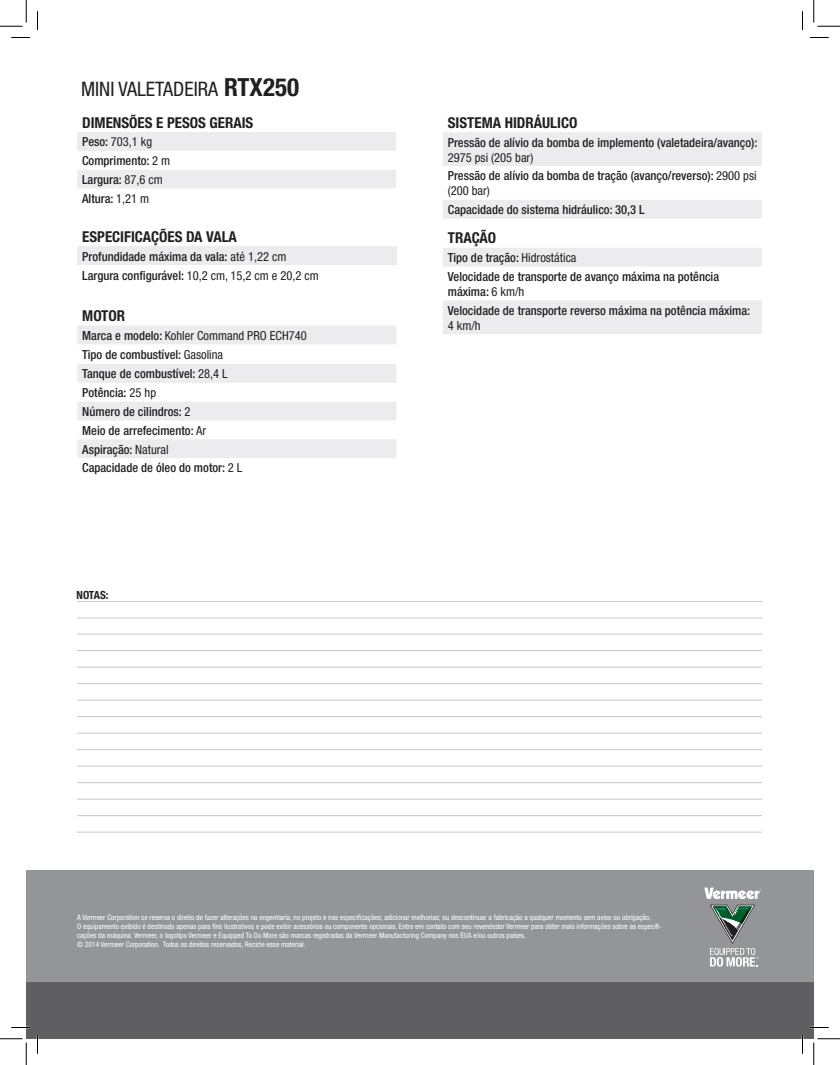
<style>
.page{position:relative;width:840px;height:1065px;background:#fff}
.page>*{position:absolute;margin:0;border:0;box-sizing:border-box;transform-origin:0 0}
.t1{font:condensed 20px "Helvetica Neue LT Std";color:#231f20}
.t2{font:700 condensed 15px "Helvetica Neue LT Std";color:#231f20}
.t3{font:500 condensed 12.5px/15px "Helvetica Neue LT Std";color:#231f20}
.t4{font:condensed 12.5px "Helvetica Neue LT Std";color:#231f20}
.t5{font:700 condensed 11.25px "Helvetica Neue LT Std";letter-spacing:-.01em;color:#231f20}
.t6{font:condensed 7.5px/9px "Helvetica Neue LT Std";color:#fff}
.s1{font-weight:700;font-size:25px}
.s2{font-weight:500}
.s3{font-weight:400}
</style>
<div class="page">
<div style="left:26px;top:870px;width:788px;height:125px;background:#939598"></div>
<svg style="left:710px;top:905px;width:49px;height:62px"></svg>
<svg style="left:704px;top:888px;width:57px;height:11px"></svg>
<div style="left:26px;top:983px;width:788px;height:56px;background:#5f5f62"></div>
<svg style="left:443px;top:132px;width:319px;height:87px"></svg>
<svg style="left:443px;top:248px;width:319px;height:86px"></svg>
<hr style="left:77px;top:634px;width:685px;height:1px;background:#c5c6c8">
<hr style="left:77px;top:650px;width:685px;height:1px;background:#c5c6c8">
<hr style="left:77px;top:667px;width:685px;height:1px;background:#c5c6c8">
<hr style="left:77px;top:683px;width:685px;height:1px;background:#c5c6c8">
<hr style="left:77px;top:700px;width:685px;height:1px;background:#c5c6c8">
<hr style="left:77px;top:716px;width:685px;height:1px;background:#c5c6c8">
<hr style="left:77px;top:733px;width:685px;height:1px;background:#c5c6c8">
<hr style="left:77px;top:749px;width:685px;height:1px;background:#c5c6c8">
<hr style="left:77px;top:766px;width:685px;height:1px;background:#c5c6c8">
<hr style="left:77px;top:782px;width:685px;height:1px;background:#c5c6c8">
<hr style="left:77px;top:799px;width:685px;height:1px;background:#c5c6c8">
<hr style="left:77px;top:815px;width:685px;height:1px;background:#c5c6c8">
<hr style="left:77px;top:832px;width:685px;height:1px;background:#c5c6c8">
<hr style="left:77px;top:601px;width:685px;height:1px;background:#c5c6c8">
<hr style="left:77px;top:618px;width:685px;height:1px;background:#c5c6c8">
<svg style="left:77px;top:132px;width:319px;height:57px"></svg>
<div style="left:77px;top:246px;width:319px;height:19px;background:#ececee"></div>
<svg style="left:77px;top:326px;width:319px;height:132px;fill:#ececee"></svg>
<svg style="left:11px;top:37px;width:19px;height:1px"></svg>
<svg style="left:810px;top:37px;width:19px;height:1px"></svg>
<svg style="left:11px;top:1027px;width:19px;height:1px"></svg>
<svg style="left:810px;top:1027px;width:19px;height:1px"></svg>
<svg style="left:37px;top:11px;width:1px;height:19px"></svg>
<svg style="left:37px;top:1035px;width:1px;height:19px"></svg>
<svg style="left:802px;top:11px;width:1px;height:19px"></svg>
<svg style="left:802px;top:1035px;width:1px;height:19px"></svg>
<svg style="left:0;top:0;width:27px;height:27px"></svg>
<svg style="left:0;top:1039px;width:27px;height:26px"></svg>
<svg style="left:814px;top:0;width:26px;height:27px"></svg>
<svg style="left:814px;top:1039px;width:26px;height:26px"></svg>
<p class="t1" style="left:81px;top:77px;width:219px">MINI VALETADEIRA <span class="s1">RTX250</span></p>
<p class="t2" style="left:82px;top:113px;width:173px">DIMENSÕES E PESOS GERAIS</p>
<p class="t4" style="left:82px;top:135px;width:72px"><span class="s2">Peso:</span> 703,1 kg</p>
<p class="t3" style="left:82px;top:153px;width:90px">Comprimento: <span class="s3">2 m</span></p>
<p class="t3" style="left:82px;top:172px;width:82px">Largura: <span class="s3">87,6 cm</span></p>
<p class="t3" style="left:82px;top:191px;width:68px">Altura: <span class="s3">1,21 m</span></p>
<p class="t2" style="left:82px;top:228px;width:156px">ESPECIFICAÇÕES DA VALA</p>
<p class="t3" style="left:82px;top:249px;width:206px">Profundidade máxima da vala: <span class="s3">até 1,22 cm</span></p>
<p class="t3" style="left:82px;top:268px;width:238px">Largura configurável: <span class="s3">10,2 cm, 15,2 cm e 20,2 cm</span></p>
<p class="t2" style="left:82px;top:307px;width:44px">MOTOR</p>
<p class="t4" style="left:82px;top:328px;width:226px"><span class="s2">Marca e modelo:</span> Kohler Command PRO ECH740</p>
<p class="t3" style="left:82px;top:347px;width:142px">Tipo de combustível: <span class="s3">Gasolina</span></p>
<p class="t3" style="left:82px;top:366px;width:147px">Tanque de combustível: <span class="s3">28,4 L</span></p>
<p class="t3" style="left:82px;top:385px;width:76px">Potência: <span class="s3">25 hp</span></p>
<p class="t3" style="left:82px;top:404px;width:110px">Número de cilindros: <span class="s3">2</span></p>
<p class="t3" style="left:82px;top:423px;width:125px">Meio de arrefecimento: <span class="s3">Ar</span></p>
<p class="t3" style="left:82px;top:442px;width:88px">Aspiração: <span class="s3">Natural</span></p>
<p class="t3" style="left:82px;top:460px;width:162px">Capacidade de óleo do motor: <span class="s3">2 L</span></p>
<p class="t5" style="left:77px;top:589px;width:34px">NOTAS:</p>
<p class="t2" style="left:448px;top:113px;width:131px">SISTEMA HIDRÁULICO</p>
<p class="t3" style="left:448px;top:134px;width:311px">Pressão de alívio da bomba de implemento (valetadeira/avanço):<br><span class="s3">2975 psi (205 bar)</span></p>
<p class="t3" style="left:448px;top:168px;width:310px">Pressão de alívio da bomba de tração (avanço/reverso): <span class="s3">2900 psi (200 bar)</span></p>
<p class="t3" style="left:448px;top:202px;width:198px">Capacidade do sistema hidráulico: 30,3 L</p>
<p class="t2" style="left:448px;top:229px;width:50px">TRAÇÃO</p>
<p class="t3" style="left:448px;top:250px;width:130px">Tipo de tração: <span class="s3">Hidrostática</span></p>
<p class="t3" style="left:448px;top:269px;width:273px">Velocidade de transporte de avanço máxima na potência</p>
<p class="t3" style="left:448px;top:284px;width:78px">máxima: <span class="s3">6 km/h</span></p>
<p class="t3" style="left:448px;top:303px;width:304px">Velocidade de transporte reverso máxima na potência máxima:<br><span class="s3">4 km/h</span></p>
<p class="t6" style="left:77px;top:913px;width:586px">A Vermeer Corporation se reserva o direito de fazer alterações na engenharia, no projeto e nas especificações; adicionar melhorias; ou descontinuar a fabricação a qualquer momento sem aviso ou obrigação.<br>O equipamento exibido é destinado apenas para fins ilustrativos e pode exibir acessórios ou componente opcionais. Entre em contato com seu revendedor Vermeer para obter mais informações sobre as especifi&shy;cações da máquina. Vermeer, o logotipo Vermeer e Equipped To Do More são marcas registradas da Vermeer Manufacturing Company nos EUA e/ou outros países.</p>
<p class="t6" style="left:77px;top:940px;width:230px">© 2014 Vermeer Corporation. Todos os direitos reservados, Recicle esse material.</p>
</div>
